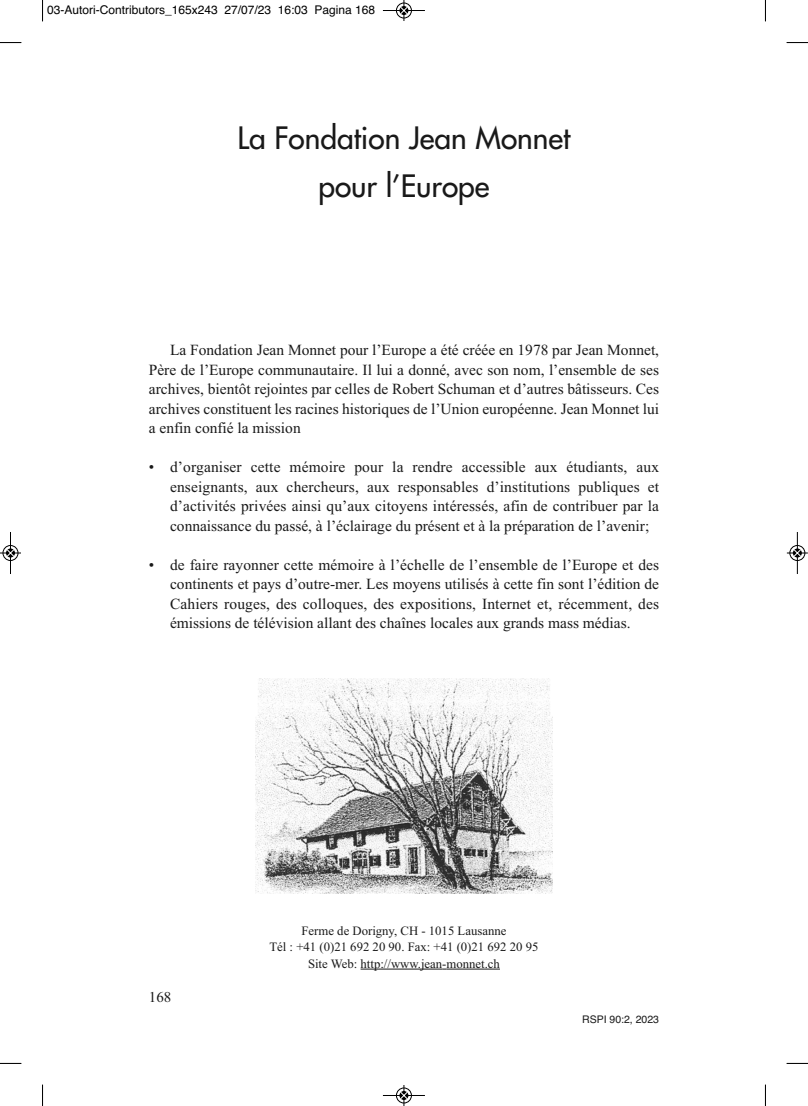
<style>
.page{position:relative;width:808px;height:1106px;background:#fff}
.page>*{position:absolute;margin:0;border:0;box-sizing:border-box;transform-origin:0 0}
.t1{font:30px/48px "Futura";color:#191919;text-align:center}
.t2{font:15.45px/19.5px "Times New Roman";color:#191919;text-align:justify}
.t3{font:15px "Times New Roman";color:#191919}
.t4{font:12.75px/16.5px "Times New Roman";color:#191919;text-align:center}
.t5{font:12px "Helvetica";color:#000}
.t6{font:10.5px "Helvetica";color:#191919}
</style>
<div class="page">
<hr style="left:361px;top:968px;width:81px;height:1px;background:#191919">
<hr style="left:446px;top:968px;width:54px;height:1px;background:#191919">
<img style="left:255px;top:678px;width:298px;height:215px">
<svg style="left:42px;top:0;width:1px;height:21px"></svg>
<svg style="left:0;top:42px;width:21px;height:1px"></svg>
<svg style="left:765px;top:0;width:1px;height:21px"></svg>
<svg style="left:787px;top:42px;width:21px;height:1px"></svg>
<svg style="left:42px;top:1084px;width:1px;height:22px"></svg>
<svg style="left:0;top:1063px;width:21px;height:1px"></svg>
<svg style="left:765px;top:1084px;width:1px;height:22px"></svg>
<svg style="left:787px;top:1063px;width:21px;height:1px"></svg>
<hr style="left:383px;top:10px;width:42px;height:1px;background:#000">
<div style="left:396px;top:3px;width:16px;height:15px;border:1px solid #000;border-radius:50%"></div>
<svg style="left:400px;top:0;width:8px;height:21px"></svg>
<hr style="left:383px;top:1095px;width:42px;height:1px;background:#000">
<div style="left:396px;top:1087px;width:16px;height:16px;border:1px solid #000;border-radius:50%"></div>
<svg style="left:400px;top:1085px;width:8px;height:21px"></svg>
<div style="left:3px;top:545px;width:15px;height:16px;border:1px solid #fff;border-radius:50%"></div>
<div style="left:6px;top:548px;width:9px;height:10px;background:#9f9f9f;border-radius:50%"></div>
<hr style="left:10px;top:532px;width:1px;height:42px;background:#000">
<div style="left:3px;top:545px;width:15px;height:15px;border:1px solid #000;border-radius:50%"></div>
<svg style="left:0;top:549px;width:21px;height:8px"></svg>
<div style="left:789px;top:545px;width:16px;height:16px;border:1px solid #fff;border-radius:50%"></div>
<hr style="left:797px;top:532px;width:1px;height:42px;background:#000">
<div style="left:790px;top:545px;width:15px;height:15px;border:1px solid #000;border-radius:50%"></div>
<svg style="left:787px;top:549px;width:21px;height:8px"></svg>
<p class="t5" style="left:47px;top:2px;width:330px">03-Autori-Contributors_165x243 27/07/23 16:03 Pagina 168</p>
<h1 class="t1" style="left:238px;top:118px;width:334px">La Fondation Jean Monnet pour l’Europe</h1>
<p class="t2" style="left:149px;top:340px;width:512px;text-indent:21px">La Fondation Jean Monnet pour l’europe a été créée en 1978 par Jean Monnet, père de l’europe communautaire. il lui a donné, avec son nom, l’ensemble de ses archives, bientôt rejointes par celles de Robert Schuman et d’autres bâtisseurs. Ces archives constituent les racines historiques de l’union européenne. Jean Monnet lui a enfin confié la mission</p>
<p class="t2" style="left:170px;top:457px;width:490px;text-indent:-21px">• d’organiser cette mémoire pour la rendre accessible aux étudiants, aux enseignants, aux chercheurs, aux responsables d’institutions publiques et d’activités privées ainsi qu’aux citoyens intéressés, afin de contribuer par la connaissance du passé, à l’éclairage du présent et à la préparation de l’avenir;</p>
<p class="t2" style="left:170px;top:555px;width:490px;text-indent:-21px">• de faire rayonner cette mémoire à l’échelle de l’ensemble de l’europe et des continents et pays d’outre-mer. Les moyens utilisés à cette fin sont l’édition de Cahiers rouges, des colloques, des expositions, internet et, récemment, des émissions de télévision allant des chaînes locales aux grands mass médias.</p>
<p class="t3" style="left:149px;top:987px;width:24px">168</p>
<p class="t4" style="left:269px;top:921px;width:270px">Ferme de Dorigny, CH - 1015 Lausanne<br>tél : +41 (0)21 692 20 90. Fax: +41 (0)21 692 20 95<br>Site Web: http://www.jean-monnet.ch</p>
<p class="t6" style="left:582px;top:1013px;width:79px">RSPI 90:2, 2023</p>
</div>
